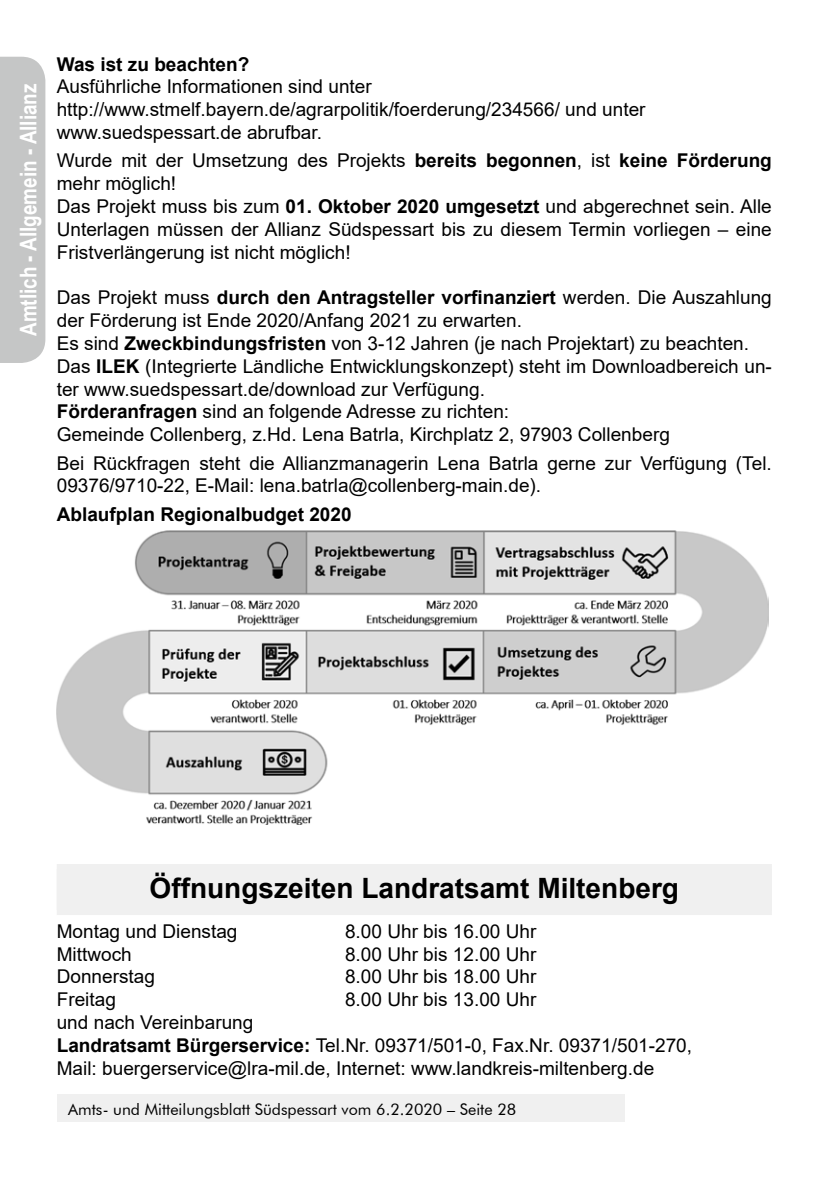
<style>
.page{position:relative;width:840px;height:1191px;background:#fff}
.page>*{position:absolute;margin:0;border:0;box-sizing:border-box;transform-origin:0 0}
.t1{font:700 28px "Arial";color:#000}
.t2{font:700 23px "Arial Narrow";color:#fff}
.t3{font:19px/22.8px "Arial";color:#000}
.t4{font:700 19px "Arial";color:#000}
.t5{font:16px "Futura BT";color:#000}
.s1{font-weight:700}
</style>
<div class="page">
<div style="left:57px;top:1095px;width:567px;height:27px;background:#f0f0f0"></div>
<div style="left:57px;top:869px;width:714px;height:46px;background:#f0f0f0"></div>
<div style="left:57px;top:864px;width:714px;height:46px;background:#f0f0f0"></div>
<img style="left:57px;top:530px;width:711px;height:294px">
<div style="left:0;top:57px;width:45px;height:306px;background:#c5c6c6"></div>
<p class="t2" style="left:11px;top:336px;width:254px;rotate:-90deg">Amtlich - Allgemein - Allianz</p>
<p class="t4" style="left:57px;top:50px;width:194px">Was ist zu beachten?</p>
<p class="t3" style="left:57px;top:75px;width:590px">Ausführliche Informationen sind unter http://www.stmelf.bayern.de/agrarpolitik/foerderung/234566/ und unter www.suedspessart.de abrufbar.</p>
<p class="t3" style="left:57px;top:149px;width:716px">Wurde mit der Umsetzung des Projekts <span class="s1">bereits begonnen</span>, ist <span class="s1">keine Förderung </span>mehr möglich!<br>Das Projekt muss bis zum <span class="s1">01. Oktober 2020 umgesetzt</span> und abgerechnet sein. Alle Unterlagen müssen der Allianz Südspessart bis zu diesem Termin vorliegen – eine Fristverlängerung ist nicht möglich!</p>
<p class="t3" style="left:57px;top:286px;width:716px">Das Projekt muss <span class="s1">durch den Antragsteller vorfinanziert</span> werden. Die Auszahlung der Förderung ist Ende 2020/Anfang 2021 zu erwarten.<br>Es sind <span class="s1">Zweckbindungsfristen</span> von 3-12 Jahren (je nach Projektart) zu beachten.<br>Das <span class="s1">ILEK</span> (Integrierte Ländliche Entwicklungskonzept) steht im Downloadbereich un&shy;ter www.suedspessart.de/download zur Verfügung.<br><span class="s1">Förderanfragen</span> sind an folgende Adresse zu richten:<br>Gemeinde Collenberg, z.Hd. Lena Batrla, Kirchplatz 2, 97903 Collenberg</p>
<p class="t3" style="left:57px;top:451px;width:716px">Bei Rückfragen steht die Allianzmanagerin Lena Batrla gerne zur Verfügung (Tel.<br>09376/9710-22, E-Mail: lena.batrla@collenberg-main.de).</p>
<p class="t4" style="left:57px;top:501px;width:296px">Ablaufplan Regionalbudget 2020</p>
<h1 class="t1" style="left:149px;top:868px;width:530px">Öffnungszeiten Landratsamt Miltenberg</h1>
<p class="t3" style="left:57px;top:919px;width:182px">Montag und Dienstag</p>
<p class="t3" style="left:345px;top:919px;width:193px">8.00 Uhr bis 16.00 Uhr</p>
<p class="t3" style="left:57px;top:942px;width:76px">Mittwoch</p>
<p class="t3" style="left:345px;top:942px;width:193px">8.00 Uhr bis 12.00 Uhr</p>
<p class="t3" style="left:57px;top:965px;width:100px">Donnerstag</p>
<p class="t3" style="left:345px;top:965px;width:193px">8.00 Uhr bis 18.00 Uhr</p>
<p class="t3" style="left:57px;top:988px;width:61px">Freitag</p>
<p class="t3" style="left:345px;top:988px;width:193px">8.00 Uhr bis 13.00 Uhr</p>
<p class="t3" style="left:57px;top:1011px;width:636px">und nach Vereinbarung<br><span class="s1">Landratsamt Bürgerservice:</span> Tel.Nr. 09371/501-0, Fax.Nr. 09371/501-270,<br>Mail: buergerservice@lra-mil.de, Internet: www.landkreis-miltenberg.de</p>
<p class="t5" style="left:68px;top:1099px;width:449px">Amts- und Mitteilungsblatt Südspessart vom 6.2.2020 – Seite 28</p>
</div>
